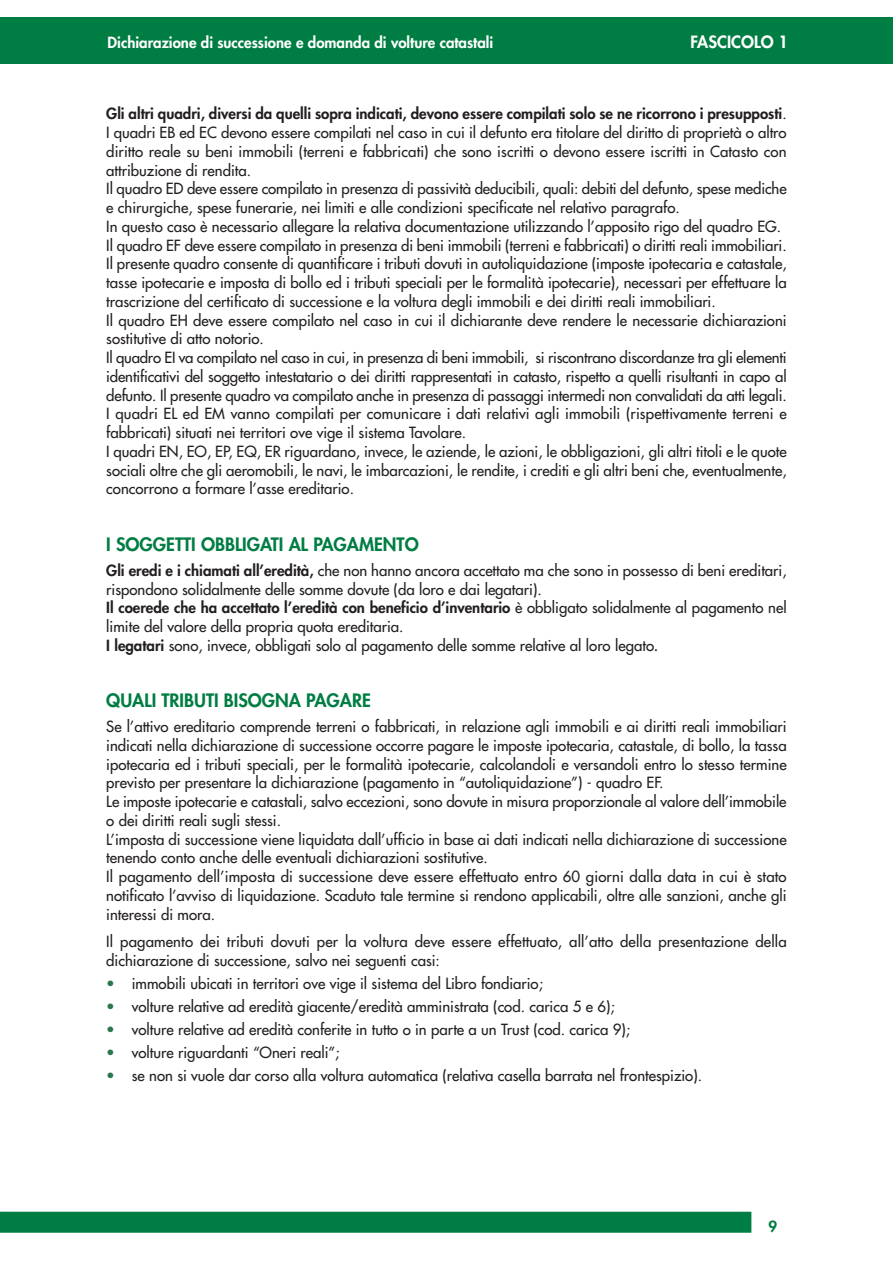
<style>
.page{position:relative;width:893px;height:1263px;background:#fff}
.page>*{position:absolute;margin:0;border:0;box-sizing:border-box;transform-origin:0 0}
.t1{font:800 18px "Futura";color:#007d43}
.t2{font:800 16.5px "Futura";color:#fff}
.t3{font:15px/18.8px "Futura";color:#231f20}
.t4{font:800 15px "Futura";color:#231f20}
.t5{font:800 15px "Futura";color:#fff}
.t6{font:800 15px "Futura";color:#007d43}
.s1{font-weight:400}
.s2{font-weight:800}
.s3{font-weight:500;font-style:italic}
.s4{color:#2b774d}
</style>
<div class="page">
<div style="left:0;top:1212px;width:751px;height:21px;background:#007d43"></div>
<div style="left:0;top:18px;width:893px;height:46px;background:#007d43"></div>
<p class="t5" style="left:108px;top:36px;width:387px">Dichiarazione di successione e domanda di volture catastali</p>
<p class="t2" style="left:691px;top:34px;width:99px">FASCICOLO 1</p>
<p class="t4" style="left:106px;top:107px;width:682px">Gli altri quadri, diversi da quelli sopra indicati, devono essere compilati solo se ne ricorrono i presupposti<span class="s1">.</span></p>
<p class="t3" style="left:106px;top:124px;width:682px;text-align:justify">I quadri EB ed EC devono essere compilati nel caso in cui il defunto era titolare del diritto di proprietà o altro diritto reale su beni immobili (terreni e fabbricati) che sono iscritti o devono essere iscritti in Catasto con attribuzione di rendita.</p>
<p class="t3" style="left:106px;top:180px;width:682px">Il quadro ED deve essere compilato in presenza di passività deducibili, quali: debiti del defunto, spese mediche e chirurgiche, spese funerarie, nei limiti e alle condizioni specificate nel relativo paragrafo.</p>
<p class="t3" style="left:106px;top:218px;width:676px">In questo caso è necessario allegare la relativa documentazione utilizzando l’apposito rigo del quadro EG.</p>
<p class="t3" style="left:106px;top:237px;width:682px">Il quadro EF deve essere compilato in presenza di beni immobili (terreni e fabbricati) o diritti reali immobiliari.</p>
<p class="t3" style="left:106px;top:255px;width:682px;text-align:justify">Il presente quadro consente di quantificare i tributi dovuti in autoliquidazione (imposte ipotecaria e catastale, tasse ipotecarie e imposta di bollo ed i tributi speciali per le formalità ipotecarie), necessari per effettuare la trascrizione del certificato di successione e la voltura degli immobili e dei diritti reali immobiliari.</p>
<p class="t3" style="left:106px;top:312px;width:682px">Il quadro EH deve essere compilato nel caso in cui il dichiarante deve rendere le necessarie dichiarazioni sostitutive di atto notorio.</p>
<p class="t3" style="left:106px;top:349px;width:682px;text-align:justify">Il quadro EI va compilato nel caso in cui, in presenza di beni immobili, si riscontrano discordanze tra gli elementi identificativi del soggetto intestatario o dei diritti rappresentati in catasto, rispetto a quelli risultanti in capo al defunto. Il presente quadro va compilato anche in presenza di passaggi intermedi non convalidati da atti legali.</p>
<p class="t3" style="left:106px;top:405px;width:682px">I quadri EL ed EM vanno compilati per comunicare i dati relativi agli immobili (rispettivamente terreni e fabbricati) situati nei territori ove vige il sistema Tavolare.</p>
<p class="t3" style="left:106px;top:443px;width:682px;text-align:justify">I quadri EN, EO, EP, EQ, ER riguardano, invece, le aziende, le azioni, le obbligazioni, gli altri titoli e le quote sociali oltre che gli aeromobili, le navi, le imbarcazioni, le rendite, i crediti e gli altri beni che, eventualmente, concorrono a formare l’asse ereditario.</p>
<p class="t1" style="left:106px;top:535px;width:314px">I SOGGETTI OBBLIGATI AL PAGAMENTO</p>
<p class="t3" style="left:106px;top:562px;width:682px"><span class="s2">Gli eredi e i chiamati all’eredità,</span> che non hanno ancora accettato ma che sono in possesso di beni ereditari, rispondono solidalmente delle somme dovute (da loro e dai legatari).</p>
<p class="t3" style="left:106px;top:599px;width:682px"><span class="s2">Il coerede che ha accettato l’eredità con beneficio d’inventario</span> è obbligato solidalmente al pagamento nel limite del valore della propria quota ereditaria.</p>
<p class="t3" style="left:106px;top:637px;width:554px"><span class="s2">I legatari</span> sono, invece, obbligati solo al pagamento delle somme relative al loro legato<span class="s3">.</span></p>
<p class="t1" style="left:106px;top:692px;width:266px">QUALI TRIBUTI BISOGNA PAGARE</p>
<p class="t3" style="left:106px;top:718px;width:682px;text-align:justify">Se l’attivo ereditario comprende terreni o fabbricati, in relazione agli immobili e ai diritti reali immobiliari indicati nella dichiarazione di successione occorre pagare le imposte ipotecaria, catastale, di bollo, la tassa ipotecaria ed i tributi speciali, per le formalità ipotecarie, calcolandoli e versandoli entro lo stesso termine previsto per presentare la dichiarazione (pagamento in “autoliquidazione”) - quadro EF.</p>
<p class="t3" style="left:106px;top:793px;width:682px">Le imposte ipotecarie e catastali, salvo eccezioni, sono dovute in misura proporzionale al valore dell’immobile o dei diritti reali sugli stessi.</p>
<p class="t3" style="left:106px;top:831px;width:682px">L’imposta di successione viene liquidata dall’ufficio in base ai dati indicati nella dichiarazione di successione tenendo conto anche delle eventuali dichiarazioni sostitutive.</p>
<p class="t3" style="left:106px;top:868px;width:682px;text-align:justify">Il pagamento dell’imposta di successione deve essere effettuato entro 60 giorni dalla data in cui è stato notificato l’avviso di liquidazione. Scaduto tale termine si rendono applicabili, oltre alle sanzioni, anche gli interessi di mora.</p>
<p class="t3" style="left:106px;top:933px;width:682px">Il pagamento dei tributi dovuti per la voltura deve essere effettuato, all’atto della presentazione della dichiarazione di successione, salvo nei seguenti casi:</p>
<p class="t3" style="left:106px;top:975px;width:438px"><span class="s4">•</span> immobili ubicati in territori ove vige il sistema del Libro fondiario;</p>
<p class="t3" style="left:106px;top:998px;width:510px"><span class="s4">•</span> volture relative ad eredità giacente/eredità amministrata (cod. carica 5 e 6);</p>
<p class="t3" style="left:106px;top:1021px;width:525px"><span class="s4">•</span> volture relative ad eredità conferite in tutto o in parte a un Trust (cod. carica 9);</p>
<p class="t3" style="left:106px;top:1044px;width:235px"><span class="s4">•</span> volture riguardanti “Oneri reali”;</p>
<p class="t3" style="left:106px;top:1067px;width:597px"><span class="s4">•</span> se non si vuole dar corso alla voltura automatica (relativa casella barrata nel frontespizio).</p>
<p class="t6" style="left:769px;top:1219px;width:10px">9</p>
</div>
